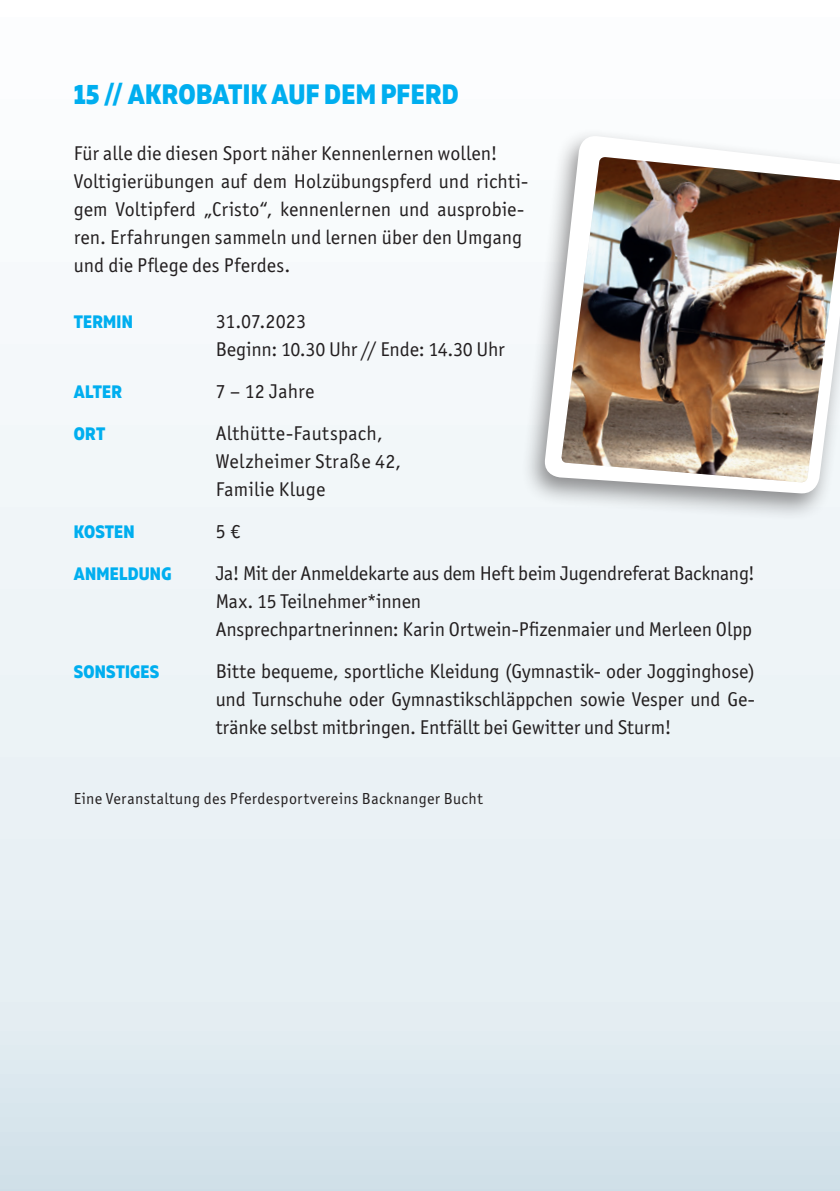
<style>
.page{position:relative;width:840px;height:1191px;background:#fff}
.page>*{position:absolute;margin:0;border:0;box-sizing:border-box;transform-origin:0 0}
.t1{font:800 28px "Muller Narrow";letter-spacing:.01em;color:#00aeef}
.t2{font:20px/28px "Officina Sans ITC Std";letter-spacing:.005em;color:#231f20}
.t3{font:800 18px "Muller Narrow";letter-spacing:.01em;color:#00aeef}
.t4{font:16px "Officina Sans ITC Std";letter-spacing:.025em;color:#231f20}
</style>
<div class="page">
<div style="left:0;top:0;width:839px;height:1191px;background:linear-gradient(to bottom,#fff,#dce8ee)"></div>
<div style="left:520px;top:128px;width:319px;height:394px;background:#231f20;opacity:.5"></div>
<svg style="left:543px;top:134px;width:296px;height:360px"></svg>
<img style="left:560px;top:157px;width:279px;height:326px">
<h1 class="t1" style="left:74px;top:76px;width:386px">15 // AKROBATIK AUF DEM PFERD</h1>
<p class="t2" style="left:74px;top:139px;width:455px">Für alle die diesen Sport näher Kennenlernen wollen!<br>Voltigierübungen auf dem Holzübungspferd und richti&shy;gem Voltipferd „Cristo“, kennenlernen und ausprobie&shy;ren. Erfahrungen sammeln und lernen über den Umgang und die Pflege des Pferdes.</p>
<p class="t3" style="left:74px;top:310px;width:60px">TERMIN</p>
<p class="t2" style="left:215px;top:307px;width:290px">31.07.2023<br>Beginn: 10.30 Uhr // Ende: 14.30 Uhr</p>
<p class="t3" style="left:74px;top:380px;width:49px">ALTER</p>
<p class="t2" style="left:215px;top:377px;width:100px">7 – 12 Jahre</p>
<p class="t3" style="left:74px;top:422px;width:33px">ORT</p>
<p class="t2" style="left:215px;top:419px;width:187px">Althütte-Fautspach,<br>Welzheimer Straße 42,<br>Familie Kluge</p>
<p class="t3" style="left:74px;top:520px;width:62px">KOSTEN</p>
<p class="t2" style="left:215px;top:517px;width:26px">5 €</p>
<p class="t3" style="left:74px;top:562px;width:99px">ANMELDUNG</p>
<p class="t3" style="left:74px;top:660px;width:87px">SONSTIGES</p>
<p class="t2" style="left:215px;top:559px;width:540px">Ja! Mit der Anmeldekarte aus dem Heft beim Jugendreferat Backnang!<br>Max. 15 Teilnehmer*innen<br>Ansprechpartnerinnen: Karin Ortwein-Pfizenmaier und Merleen Olpp</p>
<p class="t2" style="left:215px;top:657px;width:540px;text-align:justify">Bitte bequeme, sportliche Kleidung (Gymnastik- oder Jogginghose) und Turnschuhe oder Gymnastikschläppchen sowie Vesper und Ge&shy;tränke selbst mitbringen. Entfällt bei Gewitter und Sturm!</p>
<p class="t4" style="left:74px;top:789px;width:410px">Eine Veranstaltung des Pferdesportvereins Backnanger Bucht</p>
</div>
